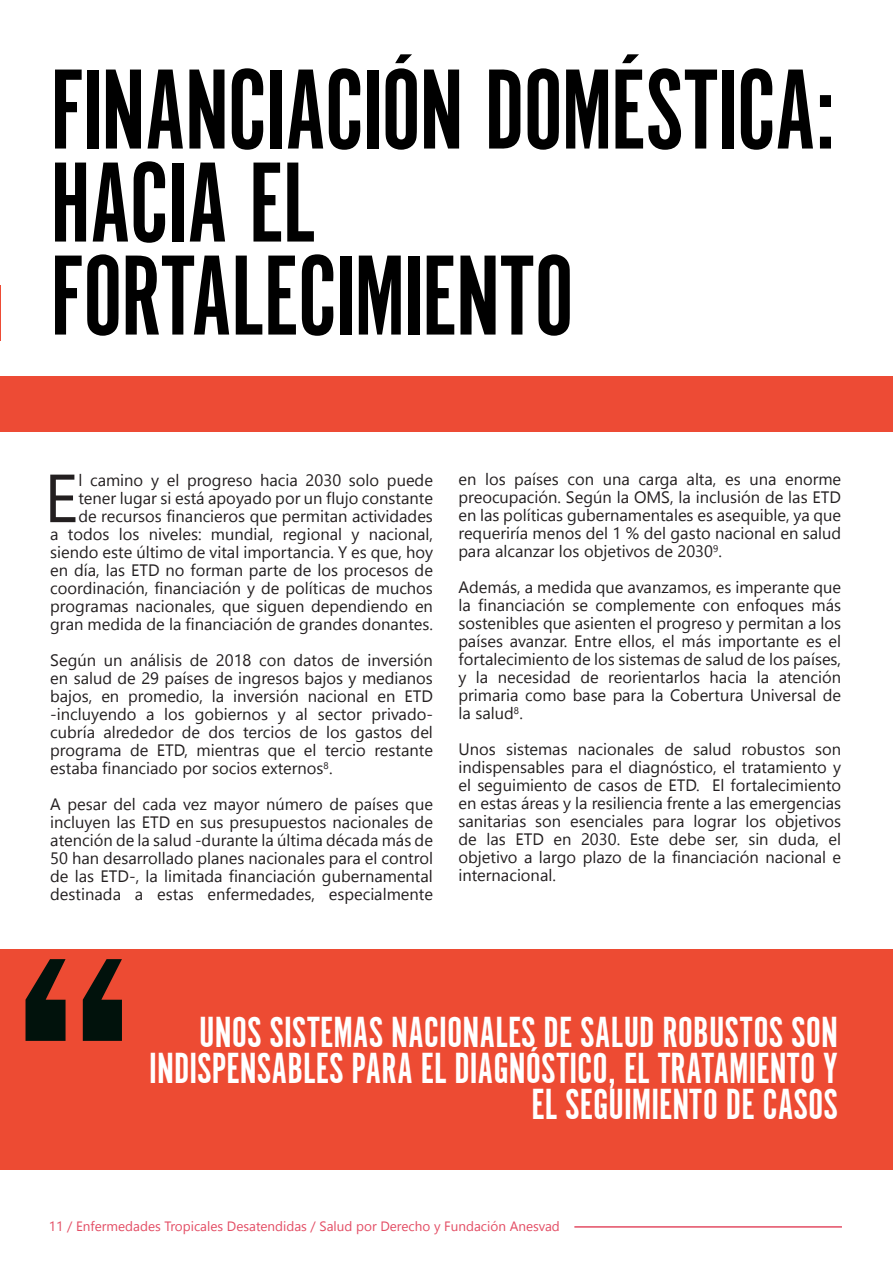
<style>
.page{position:relative;width:893px;height:1263px;background:#fff}
.page>*{position:absolute;margin:0;border:0;box-sizing:border-box;transform-origin:0 0}
.t1{font:600 300px "Franklin Gothic";color:#01120c}
.Estilo_de_párrafo_1{font:118.5px "Alternate Got No 1 D";letter-spacing:-.015em;color:#000}
.t2{font:45px/36px "Alternate Got No 1 D";color:#fff;text-align:right}
.t3{font:16.5px "Segoe UI Symbol";color:#231f20}
.t4{font:13.5px "Segoe UI Symbol";color:#e34d64}
</style>
<div class="page">
<hr style="left:0;top:638px;width:1px;height:625px;background:#e34d64">
<hr style="left:0;top:285px;width:1px;height:56px;background:#ed4b35">
<div style="left:0;top:376px;width:893px;height:56px;background:#ed4b35"></div>
<div style="left:0;top:949px;width:893px;height:220px;background:#ed4b33"></div>
<hr style="left:574px;top:1226px;width:268px;height:2px;background:#e34d64">
<p class="Estilo_de_párrafo_1" style="left:50px;top:47px;width:788px">FINANCIACIÓN DOMÉSTICA:</p>
<p class="Estilo_de_párrafo_1" style="left:50px;top:140px;width:267px">HACIA EL</p>
<p class="Estilo_de_párrafo_1" style="left:50px;top:233px;width:525px">FORTALECIMIENTO</p>
<p class="t3" style="left:78px;top:471px;width:5px">●</p>
<p class="t3" style="left:323px;top:471px;width:84px">✓ ▲□●□ ◆</p>
<p class="t3" style="left:78px;top:489px;width:56px">▼ ■ ●◆</p>
<p class="t3" style="left:160px;top:489px;width:37px">▲ ▲▼</p>
<p class="t3" style="left:226px;top:489px;width:200px">□ □ □ ◆■ ●◆ □ □■▲▼ ■▼</p>
<p class="t3" style="left:123px;top:507px;width:81px">◆ ▲□▲ ■ ■</p>
<p class="t3" style="left:228px;top:507px;width:42px">□▲ ❑◆</p>
<p class="t3" style="left:324px;top:507px;width:63px">▼■ ▼❖</p>
<p class="t3" style="left:68px;top:525px;width:132px">▼□ □▲ ●□▲ ■❖ ● ▲</p>
<p class="t3" style="left:266px;top:525px;width:5px">●</p>
<p class="t3" style="left:311px;top:525px;width:33px">□■ ●</p>
<p class="t3" style="left:369px;top:525px;width:62px">■ □■●</p>
<p class="t3" style="left:50px;top:543px;width:75px">▲ ■□ ▲▼</p>
<p class="t3" style="left:146px;top:543px;width:39px">●▼ □</p>
<p class="t3" style="left:209px;top:543px;width:31px">❖▼●</p>
<p class="t3" style="left:271px;top:543px;width:41px">□▼■</p>
<p class="t3" style="left:360px;top:543px;width:32px">▲ ❑◆</p>
<p class="t3" style="left:59px;top:561px;width:68px">■ ● ▲</p>
<p class="t3" style="left:166px;top:561px;width:41px">■□ □</p>
<p class="t3" style="left:317px;top:561px;width:22px">●□▲</p>
<p class="t3" style="left:359px;top:561px;width:51px">□ ▲□▲</p>
<p class="t3" style="left:58px;top:579px;width:49px">□□ ■</p>
<p class="t3" style="left:135px;top:579px;width:57px">■ ■ ■</p>
<p class="t3" style="left:232px;top:579px;width:11px">■</p>
<p class="t3" style="left:295px;top:579px;width:52px">□●▼ ▲</p>
<p class="t3" style="left:390px;top:579px;width:44px">◆ □▲</p>
<p class="t3" style="left:122px;top:597px;width:184px">▲ ■ □■●▲ ❑◆ ▲ ◆■</p>
<p class="t3" style="left:348px;top:597px;width:87px">■ ■□ ■</p>
<p class="t3" style="left:74px;top:615px;width:11px">■</p>
<p class="t3" style="left:169px;top:615px;width:54px">● ■ ■</p>
<p class="t3" style="left:263px;top:615px;width:11px">■</p>
<p class="t3" style="left:323px;top:615px;width:108px">■ ▲ □■■▼▲</p>
<p class="t3" style="left:87px;top:651px;width:97px">■ ◆■ ■ ●▲▲</p>
<p class="t3" style="left:312px;top:651px;width:24px">▼□▲</p>
<p class="t3" style="left:371px;top:651px;width:63px">■❖▲■</p>
<p class="t3" style="left:59px;top:669px;width:45px">■ ▲ ●◆</p>
<p class="t3" style="left:242px;top:669px;width:58px">■ ▲□▲</p>
<p class="t3" style="left:407px;top:669px;width:28px">■□▲</p>
<p class="t3" style="left:237px;top:687px;width:160px">■❖ ▲ ■ ■ □■● ■</p>
<p class="t3" style="left:61px;top:705px;width:77px">■●◆ ■□</p>
<p class="t3" style="left:164px;top:705px;width:51px">●□▲ □</p>
<p class="t3" style="left:242px;top:705px;width:28px">■□▲</p>
<p class="t3" style="left:304px;top:705px;width:54px">● ▲ ▼□</p>
<p class="t3" style="left:112px;top:723px;width:5px">●</p>
<p class="t3" style="left:218px;top:723px;width:32px">□▲ ▼</p>
<p class="t3" style="left:326px;top:723px;width:22px">●□▲</p>
<p class="t3" style="left:373px;top:723px;width:31px">▲▼□▲</p>
<p class="t3" style="left:429px;top:723px;width:5px">●</p>
<p class="t3" style="left:223px;top:741px;width:65px">■▼ ▲ ❑◆</p>
<p class="t3" style="left:356px;top:741px;width:70px">□ ▲▼ ■▼</p>
<p class="t3" style="left:168px;top:759px;width:90px">□ □ ▲□ □▲</p>
<p class="t3" style="left:278px;top:759px;width:47px">▼ ■□▲</p>
<p class="t3" style="left:376px;top:795px;width:50px">▲ ▲ ❑◆</p>
<p class="t3" style="left:54px;top:813px;width:83px">■●◆ ■ ●▲</p>
<p class="t3" style="left:185px;top:813px;width:40px">■ ▲◆▲</p>
<p class="t3" style="left:253px;top:813px;width:157px">▲◆ ◆ ▲▼□▲ ■ □■ ● ▲</p>
<p class="t3" style="left:103px;top:831px;width:80px">■ ● ▲ ●◆</p>
<p class="t3" style="left:211px;top:831px;width:56px">◆ ■▼ ●</p>
<p class="t3" style="left:90px;top:849px;width:237px">■ ▲ □●● □ ●■▲ ■ □■●▲</p>
<p class="t3" style="left:374px;top:849px;width:61px">● □■▼ □●</p>
<p class="t3" style="left:365px;top:867px;width:69px">■ ■▼●</p>
<p class="t3" style="left:69px;top:885px;width:27px">▲▼■</p>
<p class="t3" style="left:166px;top:885px;width:29px">▲▼ ▲</p>
<p class="t3" style="left:216px;top:885px;width:11px">■</p>
<p class="t3" style="left:383px;top:885px;width:43px">● ■▼</p>
<p class="t3" style="left:467px;top:470px;width:40px">■ ●□▲</p>
<p class="t3" style="left:536px;top:470px;width:87px">▲ ▲ □■ ◆■</p>
<p class="t3" style="left:734px;top:470px;width:36px">▲ ◆■</p>
<p class="t3" style="left:548px;top:488px;width:11px">■</p>
<p class="t3" style="left:678px;top:488px;width:83px">● ■ ●◆▲ ■</p>
<p class="t3" style="left:467px;top:506px;width:120px">■ ●▲ □●▼ ▲ ◆</p>
<p class="t3" style="left:610px;top:506px;width:169px">■ ■▼●▲ ▲ ▲❑◆ ●</p>
<p class="t3" style="left:555px;top:524px;width:28px">■□▲</p>
<p class="t3" style="left:604px;top:524px;width:5px">●</p>
<p class="t3" style="left:662px;top:524px;width:171px">● ▲▼□ ■ □■ ● ■ ▲ ●◆</p>
<p class="t3" style="left:559px;top:542px;width:36px">●□▲ □</p>
<p class="t3" style="left:616px;top:542px;width:36px">▼ ❖□▲</p>
<p class="t3" style="left:691px;top:578px;width:41px">□▲ ▲</p>
<p class="t3" style="left:786px;top:578px;width:48px">■▼ ❑◆</p>
<p class="t3" style="left:458px;top:596px;width:57px">● ■ ■</p>
<p class="t3" style="left:710px;top:596px;width:95px">□■ ■ □❑◆ ▲</p>
<p class="t3" style="left:458px;top:614px;width:105px">▲□▲▼ ■ ● ▲ ❑◆</p>
<p class="t3" style="left:583px;top:614px;width:100px">▲ ■▼■ ● □</p>
<p class="t3" style="left:780px;top:614px;width:62px">▼ ■ ●□▲</p>
<p class="t3" style="left:480px;top:632px;width:65px">▲▲ ❖■</p>
<p class="t3" style="left:627px;top:632px;width:49px">●●□▲ ●</p>
<p class="t3" style="left:704px;top:632px;width:88px">▲ □▼■▼</p>
<p class="t3" style="left:464px;top:650px;width:35px">□▼●</p>
<p class="t3" style="left:545px;top:650px;width:26px">■▼□</p>
<p class="t3" style="left:594px;top:650px;width:49px">●□▲ ▲ ▲▼</p>
<p class="t3" style="left:673px;top:650px;width:62px">▲ ▲ ●◆</p>
<p class="t3" style="left:769px;top:650px;width:22px">●□▲</p>
<p class="t3" style="left:622px;top:668px;width:79px">□ ■▼ ●□▲</p>
<p class="t3" style="left:757px;top:668px;width:55px">● ▼ ■</p>
<p class="t3" style="left:832px;top:668px;width:11px">■</p>
<p class="t3" style="left:761px;top:686px;width:57px">■❖ ▲●</p>
<p class="t3" style="left:458px;top:704px;width:47px">● ▲ ●◆</p>
<p class="t3" style="left:470px;top:740px;width:61px">■□▲ ▲ ▲▼</p>
<p class="t3" style="left:561px;top:740px;width:95px">▲ ■ □■●▲</p>
<p class="t3" style="left:693px;top:740px;width:30px">▲ ●◆</p>
<p class="t3" style="left:747px;top:740px;width:96px">□ ◆▲▼□▲ ▲□■</p>
<p class="t3" style="left:462px;top:758px;width:104px">■▲ ■▲ ●▲</p>
<p class="t3" style="left:618px;top:758px;width:151px">● ■▲▼□ ● ▼ ▼</p>
<p class="t3" style="left:802px;top:758px;width:26px">■▼□</p>
<p class="t3" style="left:467px;top:776px;width:46px">● ▲ ◆</p>
<p class="t3" style="left:543px;top:776px;width:26px">■▼□</p>
<p class="t3" style="left:614px;top:776px;width:25px">▲□▲</p>
<p class="t3" style="left:720px;top:776px;width:51px">● □▼●</p>
<p class="t3" style="left:817px;top:776px;width:26px">■▼□</p>
<p class="t3" style="left:467px;top:794px;width:51px">■ ▲▼ ▲</p>
<p class="t3" style="left:606px;top:794px;width:38px">▲● ■</p>
<p class="t3" style="left:458px;top:812px;width:36px">▲■▼</p>
<p class="t3" style="left:519px;top:812px;width:126px">▲ ▲□■ ▲■ ●▲</p>
<p class="t3" style="left:745px;top:812px;width:41px">●□▲ □</p>
<p class="t3" style="left:807px;top:812px;width:36px">▼ ❖□▲</p>
<p class="t3" style="left:715px;top:830px;width:84px">▲ ▲■ ◆</p>
<p class="t3" style="left:837px;top:830px;width:5px">●</p>
<p class="t3" style="left:458px;top:848px;width:61px">□ ▼❖□</p>
<p class="t3" style="left:539px;top:848px;width:84px">● □ ●□</p>
<p class="t3" style="left:653px;top:848px;width:57px">● ■ ■</p>
<p class="t3" style="left:750px;top:848px;width:78px">■ ■ □■●</p>
<p class="t3" style="left:462px;top:866px;width:91px">■▼ ■ □■●</p>
<p class="t1" style="left:9px;top:874px;width:132px">“</p>
<p class="t2" style="left:149px;top:1015px;width:690px">UNOS SISTEMAS NACIONALES DE SALUD ROBUSTOS SON<br>INDISPENSABLES PARA EL DIAGNÓSTICO, EL TRATAMIENTO Y<br>EL SEGUIMIENTO DE CASOS</p>
<p class="t4" style="left:83px;top:1219px;width:9px">■</p>
<p class="t4" style="left:243px;top:1219px;width:33px">▲▼■</p>
<p class="t4" style="left:301px;top:1219px;width:45px">▲ ●◆</p>
<p class="t4" style="left:422px;top:1219px;width:45px">□ ◆■</p>
<p class="t4" style="left:498px;top:1219px;width:48px">■ ■ ▲❖</p>
</div>
